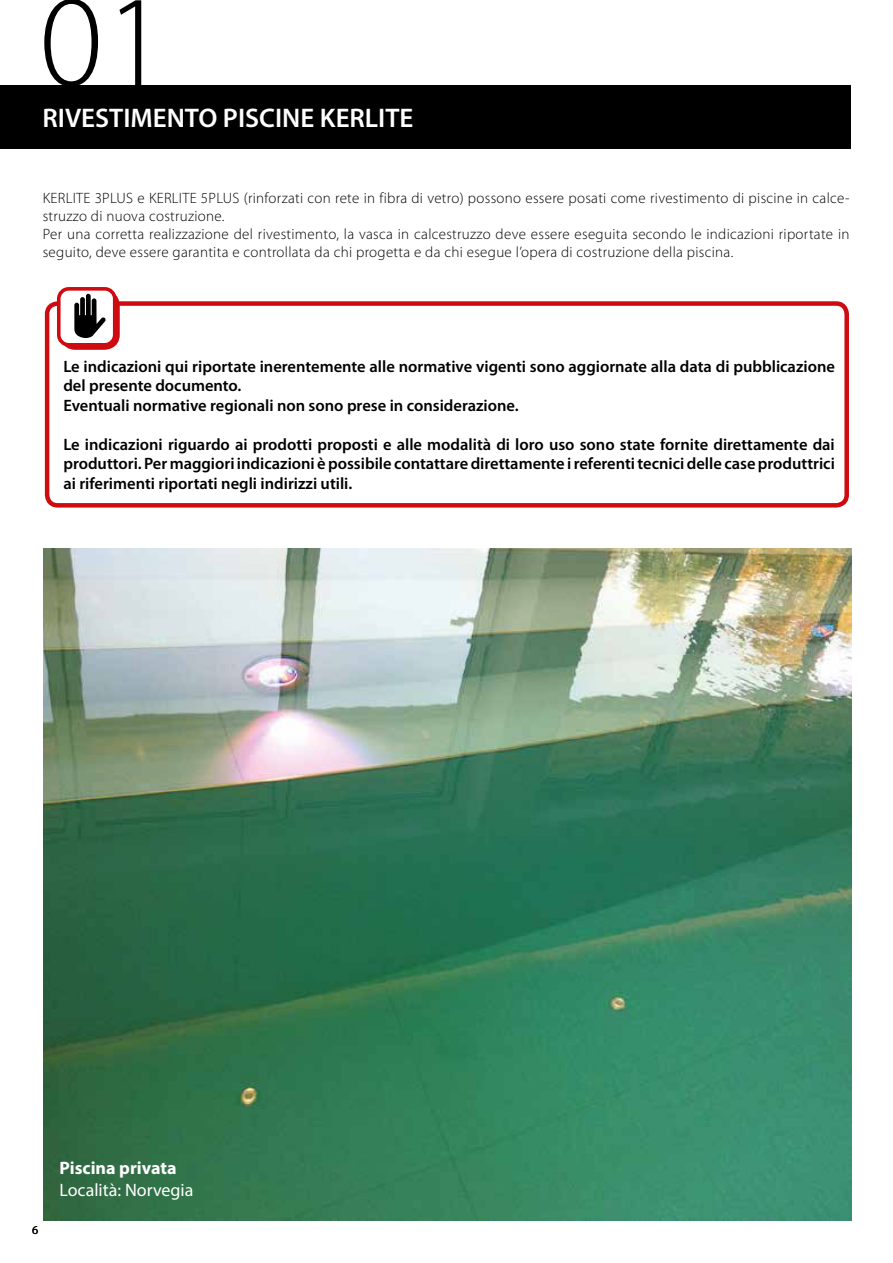
<style>
.page{position:relative;width:893px;height:1263px;background:#fff}
.page>*{position:absolute;margin:0;border:0;box-sizing:border-box;transform-origin:0 0}
.t1{font:300 130.5px "Myriad Pro";color:#000}
.t2{font:600 27px "Myriad Pro";color:#fff}
.t3{font:18px "Myriad Pro";color:#fff}
.t4{font:700 18px "Myriad Pro";color:#fff}
.t5{font:600 16.5px/19.5px "Myriad Pro";color:#000}
.t6{font:300 15px/18px "Myriad Pro";letter-spacing:.02em;color:#000}
.t7{font:12px "Myriad Pro";color:#000}
</style>
<div class="page">
<div style="left:0;top:85px;width:850px;height:64px;background:#000"></div>
<div style="left:45px;top:301px;width:804px;height:207px;border:4px solid #cd0b10;border-radius:11px"></div>
<div style="left:60px;top:290px;width:60px;height:60px;background:#cd0b10;border-radius:15px"></div>
<div style="left:59px;top:289px;width:56px;height:56px;background:#fff;border-radius:10px"></div>
<div style="left:57px;top:287px;width:60px;height:60px;border:4px solid #cd0b10;border-radius:10px"></div>
<svg style="left:74px;top:294px;width:32px;height:44px"></svg>
<img style="left:43px;top:549px;width:808px;height:671px">
<h1 class="t1" style="left:39px;top:-37px;width:130px">01</h1>
<h2 class="t2" style="left:43px;top:103px;width:372px">RIVESTIMENTO PISCINE KERLITE</h2>
<p class="t6" style="left:43px;top:188px;width:808px">KERLITE 3PLUS e KERLITE 5PLUS (rinforzati con rete in fibra di vetro) possono essere posati come rivestimento di piscine in calce&shy;struzzo di nuova costruzione.<br>Per una corretta realizzazione del rivestimento, la vasca in calcestruzzo deve essere eseguita secondo le indicazioni riportate in seguito, deve essere garantita e controllata da chi progetta e da chi esegue l’opera di costruzione della piscina.</p>
<p class="t5" style="left:63px;top:357px;width:773px">Le indicazioni qui riportate inerentemente alle normative vigenti sono aggiornate alla data di pubblicazione del presente documento.<br>Eventuali normative regionali non sono prese in considerazione.</p>
<p class="t5" style="left:63px;top:435px;width:773px;text-align:justify">Le indicazioni riguardo ai prodotti proposti e alle modalità di loro uso sono state fornite direttamente dai produttori. Per maggiori indicazioni è possibile contattare direttamente i referenti tecnici delle case produttrici ai riferimenti riportati negli indirizzi utili.</p>
<p class="t7" style="left:32px;top:1222px;width:8px">6</p>
<p class="t4" style="left:60px;top:1156px;width:119px">Piscina privata</p>
<p class="t3" style="left:60px;top:1179px;width:135px">Località: Norvegia</p>
</div>
